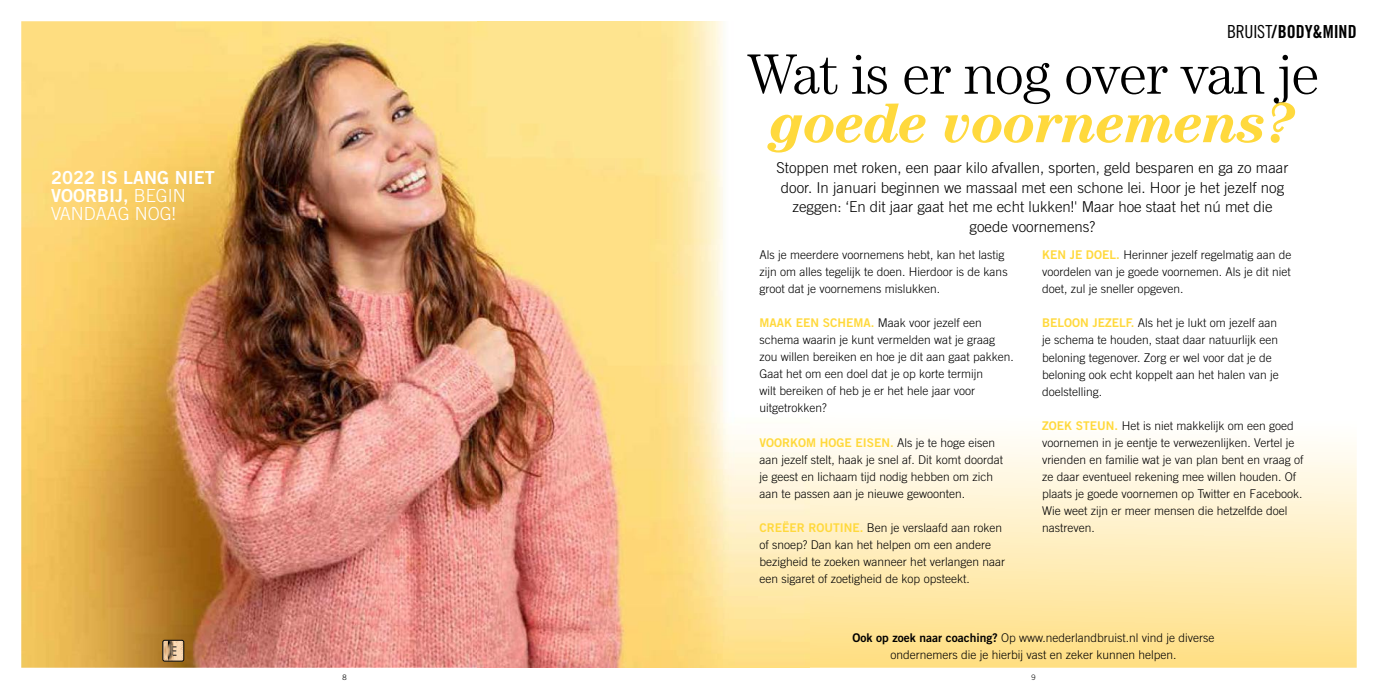
<style>
.page{position:relative;width:1378px;height:689px;background:#fff}
.page>*{position:absolute;margin:0;border:0;box-sizing:border-box;transform-origin:0 0}
.t1{font:300 57px "Century Std";letter-spacing:-.02em;color:#000}
.t2{font:italic 700 57px "Century Std";letter-spacing:-.02em;color:#ffd93d}
.t3{font:18px/18px "Trade Gothic LT Std Bd 2";color:#fff}
.t4{font:18px "Trade Gothic LT Std Bd Cn 20";color:#000}
.t5{font:300 18px "Trade Gothic LT Std";color:#fff}
.t6{font:300 15px/19.5px "Trade Gothic LT Std";color:#000;text-align:center}
.t7{font:300 12px/17px "Trade Gothic LT Std";color:#000}
.t8{font:12px "Trade Gothic LT Std Bd 2";color:#ffd93d}
.t9{font:300 7.5px "Trade Gothic LT Std";color:#000}
.s1{font-family:"Trade Gothic LT Std";font-weight:300}
.s2{font-family:"Trade Gothic LT Std Cn 18"}
.s3{font-family:"Trade Gothic LT Std Bd 2";font-weight:400;color:#ffd93d}
.s4{font-family:"Trade Gothic LT Std";font-weight:300;color:#000}
.s5{font-family:"Trade Gothic LT Std Bd 2";font-weight:400}
</style>
<div class="page">
<img style="left:21px;top:21px;width:456px;height:647px">
<img style="left:477px;top:21px;width:212px;height:647px">
<img style="left:52px;top:171px;width:163px;height:13px">
<img style="left:51px;top:189px;width:76px;height:16px">
<img style="left:129px;top:189px;width:57px;height:13px">
<img style="left:51px;top:207px;width:125px;height:13px">
<svg style="left:163px;top:639px;width:22px;height:23px"></svg>
<div style="left:163px;top:640px;width:21px;height:21px;border:1px solid #000;border-radius:2px"></div>
<svg style="left:689px;top:21px;width:667px;height:647px"></svg>
<h2 class="t3" style="left:51px;top:168px;width:165px">2022 IS LANG NIET<br>VOORBIJ, <span class="s1">BEGIN</span></h2>
<h2 class="t5" style="left:51px;top:203px;width:126px">VANDAAG NOG!</h2>
<h2 class="t4" style="left:1227px;top:21px;width:131px"><span class="s2">BRUIST</span>/BODY&amp;MIND</h2>
<h1 class="t1" style="left:747px;top:41px;width:574px">Wat is er nog over van je</h1>
<h1 class="t2" style="left:771px;top:90px;width:527px">goede voornemens?</h1>
<p class="t6" style="left:776px;top:158px;width:513px">Stoppen met roken, een paar kilo afvallen, sporten, geld besparen en ga zo maar door. In januari beginnen we massaal met een schone lei. Hoor je het jezelf nog zeggen: ‘En dit jaar gaat het me echt lukken!' Maar hoe staat het nú met die goede voornemens?</p>
<p class="t7" style="left:1042px;top:246px;width:251px;text-align:justify"><span class="s3">KEN JE DOEL.</span> Herinner jezelf regelmatig aan de voordelen van je goede voornemen. Als je dit niet doet, zul je sneller opgeven.</p>
<p class="t7" style="left:1042px;top:315px;width:238px"><span class="s3">BELOON JEZELF.</span> Als het je lukt om jezelf aan je schema te houden, staat daar natuurlijk een beloning tegenover. Zorg er wel voor dat je de beloning ook echt koppelt aan het halen van je doelstelling.</p>
<p class="t7" style="left:1042px;top:417px;width:263px"><span class="s3">ZOEK STEUN.</span> Het is niet makkelijk om een goed voornemen in je eentje te verwezenlijken. Vertel je vrienden en familie wat je van plan bent en vraag of ze daar eventueel rekening mee willen houden. Of plaats je goede voornemen op Twitter en Facebook.<br>Wie weet zijn er meer mensen die hetzelfde doel nastreven.</p>
<p class="t7" style="left:759px;top:246px;width:250px">Als je meerdere voornemens hebt, kan het lastig zijn om alles tegelijk te doen. Hierdoor is de kans groot dat je voornemens mislukken.</p>
<p class="t7" style="left:759px;top:314px;width:256px"><span class="s3">MAAK EEN SCHEMA.</span> Maak voor jezelf een schema waarin je kunt vermelden wat je graag zou willen bereiken en hoe je dit aan gaat pakken.<br>Gaat het om een doel dat je op korte termijn<br>wilt bereiken of heb je er het hele jaar voor uitgetrokken?</p>
<p class="t8" style="left:759px;top:435px;width:237px">VOORKOM HOGE EISEN. <span class="s4">Als je te hoge eisen</span></p>
<p class="t7" style="left:759px;top:451px;width:245px">aan jezelf stelt, haak je snel af. Dit komt doordat je geest en lichaam tijd nodig hebben om zich aan te passen aan je nieuwe gewoonten.</p>
<p class="t7" style="left:759px;top:519px;width:247px"><span class="s3">CREËER ROUTINE.</span> Ben je verslaafd aan roken of snoep? Dan kan het helpen om een andere bezigheid te zoeken wanneer het verlangen naar een sigaret of zoetigheid de kop opsteekt.</p>
<p class="t7" style="left:852px;top:629px;width:364px;text-align:center"><span class="s5">Ook op zoek naar coaching?</span> Op www.nederlandbruist.nl vind je diverse ondernemers die je hierbij vast en zeker kunnen helpen.</p>
<p class="t9" style="left:342px;top:672px;width:6px">8</p>
<p class="t9" style="left:1031px;top:672px;width:6px">9</p>
</div>
